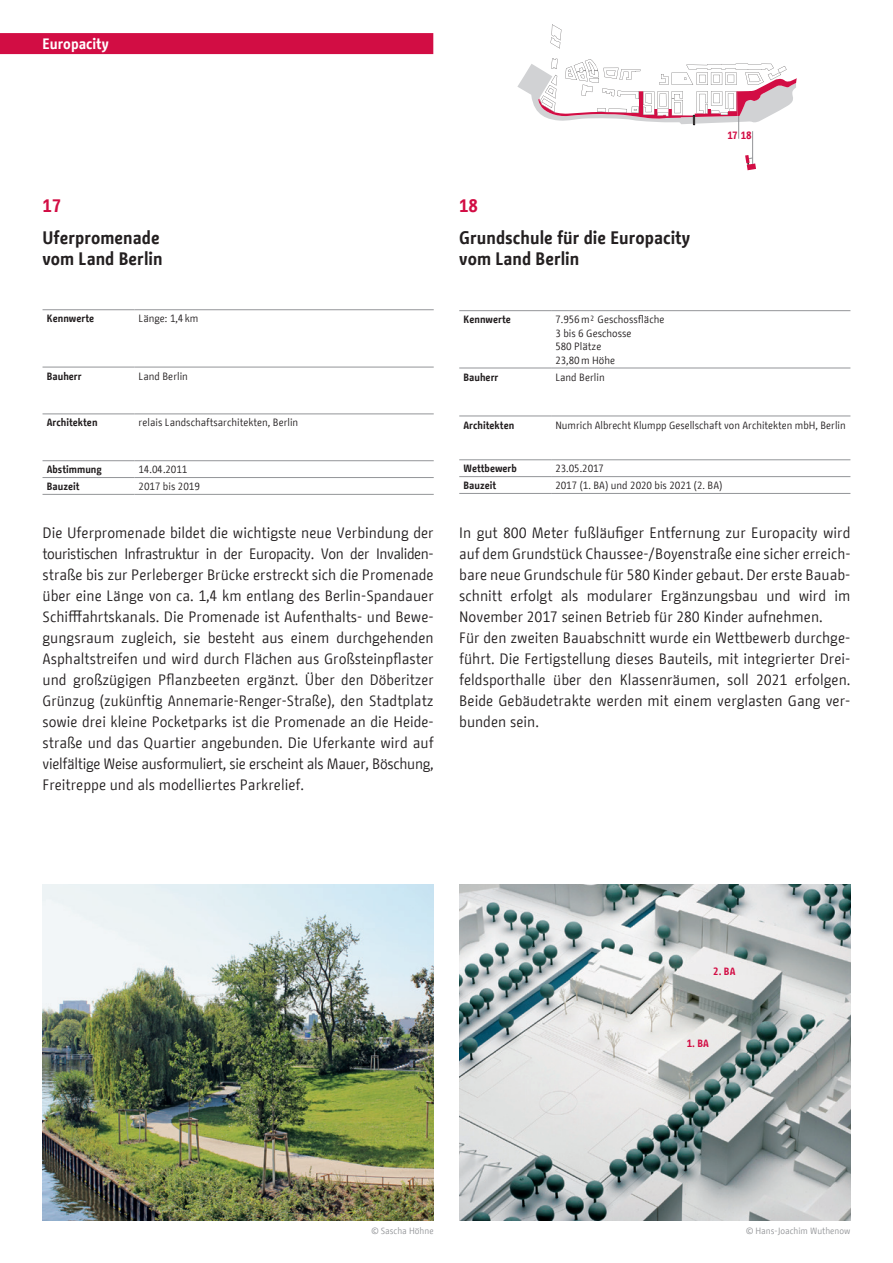
<style>
.page{position:relative;width:893px;height:1263px;background:#fff}
.page>*{position:absolute;margin:0;border:0;box-sizing:border-box;transform-origin:0 0}
.t1{font:700 18px/21px "BMF Change";color:#231f20}
.t2{font:700 18px "BMF Change";color:#d20d44}
.t3{font:15px/21px "BMF Change";color:#231f20;text-align:justify}
.t4{font:700 15px "BMF Change";color:#fff}
.t5{font:10.5px/13.5px "BMF Change";color:#231f20}
.t6{font:700 10.5px "BMF Change";color:#231f20}
.t7{font:700 10.5px "BMF Change";letter-spacing:-.01em;color:#d20d44}
.t8{font:9px "BMF Change";color:#939598}
</style>
<div class="page">
<div style="left:0;top:33px;width:423px;height:21px;background:#d20d44"></div>
<svg style="left:551px;top:24px;width:10px;height:24px"></svg>
<hr style="left:459px;top:493px;width:92px;height:1px;background:#939598">
<hr style="left:551px;top:493px;width:299px;height:1px;background:#939598">
<hr style="left:459px;top:476px;width:92px;height:1px;background:#939598">
<hr style="left:551px;top:476px;width:299px;height:1px;background:#939598">
<hr style="left:459px;top:459px;width:92px;height:1px;background:#939598">
<hr style="left:551px;top:459px;width:299px;height:1px;background:#939598">
<hr style="left:459px;top:416px;width:92px;height:1px;background:#939598">
<hr style="left:551px;top:416px;width:299px;height:1px;background:#939598">
<hr style="left:459px;top:368px;width:92px;height:1px;background:#939598">
<hr style="left:551px;top:368px;width:299px;height:1px;background:#939598">
<hr style="left:459px;top:310px;width:92px;height:1px;background:#939598">
<hr style="left:551px;top:310px;width:299px;height:1px;background:#939598">
<hr style="left:43px;top:494px;width:91px;height:1px;background:#939598">
<hr style="left:134px;top:494px;width:300px;height:1px;background:#939598">
<hr style="left:43px;top:477px;width:91px;height:1px;background:#939598">
<hr style="left:134px;top:477px;width:300px;height:1px;background:#939598">
<hr style="left:43px;top:460px;width:91px;height:1px;background:#939598">
<hr style="left:134px;top:460px;width:300px;height:1px;background:#939598">
<hr style="left:43px;top:414px;width:91px;height:1px;background:#939598">
<hr style="left:134px;top:414px;width:300px;height:1px;background:#939598">
<hr style="left:43px;top:367px;width:91px;height:1px;background:#939598">
<hr style="left:134px;top:367px;width:300px;height:1px;background:#939598">
<hr style="left:43px;top:309px;width:91px;height:1px;background:#939598">
<hr style="left:134px;top:309px;width:300px;height:1px;background:#939598">
<img style="left:43px;top:884px;width:391px;height:336px">
<hr style="left:752px;top:131px;width:1px;height:33px;background:#939598">
<svg style="left:745px;top:155px;width:11px;height:15px"></svg>
<svg style="left:517px;top:58px;width:280px;height:81px"></svg>
<img style="left:459px;top:884px;width:391px;height:336px">
<p class="t4" style="left:43px;top:33px;width:68px">Europacity</p>
<p class="t2" style="left:43px;top:193px;width:20px">17</p>
<p class="t1" style="left:43px;top:227px;width:122px">Uferpromenade vom Land Berlin</p>
<p class="t6" style="left:47px;top:311px;width:49px">Kennwerte</p>
<p class="t5" style="left:139px;top:312px;width:61px">Länge: 1,4 km</p>
<p class="t6" style="left:47px;top:368px;width:36px">Bauherr</p>
<p class="t5" style="left:139px;top:369px;width:51px">Land Berlin</p>
<p class="t6" style="left:47px;top:415px;width:52px">Architekten</p>
<p class="t5" style="left:139px;top:416px;width:161px">relais Landschaftsarchitekten, Berlin</p>
<p class="t6" style="left:47px;top:462px;width:57px">Abstimmung</p>
<p class="t5" style="left:139px;top:463px;width:50px">14.04.2011</p>
<p class="t6" style="left:47px;top:479px;width:34px">Bauzeit</p>
<p class="t5" style="left:139px;top:480px;width:63px">2017 bis 2019</p>
<p class="t3" style="left:43px;top:522px;width:393px">Die Uferpromenade bildet die wichtigste neue Verbindung der touristischen Infrastruktur in der Europacity. Von der Invaliden&shy;straße bis zur Perleberger Brücke erstreckt sich die Promenade über eine Länge von ca. 1,4 km entlang des Berlin-Spandauer Schifffahrtskanals. Die Promenade ist Aufenthalts- und Bewe&shy;gungsraum zugleich, sie besteht aus einem durchgehenden Asphaltstreifen und wird durch Flächen aus Großsteinpflaster und großzügigen Pflanzbeeten ergänzt. Über den Döberitzer Grünzug (zukünftig Annemarie-Renger-Straße), den Stadtplatz sowie drei kleine Pocketparks ist die Promenade an die Heide&shy;straße und das Quartier angebunden. Die Uferkante wird auf vielfältige Weise ausformuliert, sie erscheint als Mauer, Böschung, Freitreppe und als modelliertes Parkrelief.</p>
<p class="t2" style="left:459px;top:193px;width:20px">18</p>
<p class="t1" style="left:459px;top:227px;width:232px">Grundschule für die Europacity vom Land Berlin</p>
<p class="t7" style="left:728px;top:128px;width:26px">17 18</p>
<p class="t6" style="left:463px;top:312px;width:49px">Kennwerte</p>
<p class="t5" style="left:555px;top:313px;width:111px">7.956 m² Geschossfläche<br>3 bis 6 Geschosse<br>580 Plätze<br>23,80 m Höhe</p>
<p class="t6" style="left:463px;top:369px;width:36px">Bauherr</p>
<p class="t5" style="left:555px;top:370px;width:51px">Land Berlin</p>
<p class="t6" style="left:463px;top:417px;width:52px">Architekten</p>
<p class="t5" style="left:555px;top:418px;width:292px">Numrich Albrecht Klumpp Gesellschaft von Architekten mbH, Berlin</p>
<p class="t6" style="left:463px;top:461px;width:55px">Wettbewerb</p>
<p class="t5" style="left:555px;top:462px;width:50px">23.05.2017</p>
<p class="t6" style="left:463px;top:478px;width:34px">Bauzeit</p>
<p class="t5" style="left:555px;top:479px;width:169px">2017 (1. BA) und 2020 bis 2021 (2. BA)</p>
<p class="t3" style="left:459px;top:522px;width:393px;text-align:left">In gut 800 Meter fußläufiger Entfernung zur Europacity wird auf dem Grundstück Chaussee-/Boyenstraße eine sicher erreich&shy;bare neue Grundschule für 580 Kinder gebaut. Der erste Bauab&shy;schnitt erfolgt als modularer Ergänzungsbau und wird im November 2017 seinen Betrieb für 280 Kinder aufnehmen.<br>Für den zweiten Bauabschnitt wurde ein Wettbewerb durchge&shy;führt. Die Fertigstellung dieses Bauteils, mit integrierter Drei&shy;feldsporthalle über den Klassenräumen, soll 2021 erfolgen.<br>Beide Gebäudetrakte werden mit einem verglasten Gang ver&shy;bunden sein.</p>
<p class="t7" style="left:713px;top:963px;width:24px">2. BA</p>
<p class="t7" style="left:687px;top:1035px;width:24px">1. BA</p>
<p class="t8" style="left:371px;top:1224px;width:64px">© Sascha Höhne</p>
<p class="t8" style="left:746px;top:1224px;width:106px">© Hans-Joachim Wuthenow</p>
</div>
